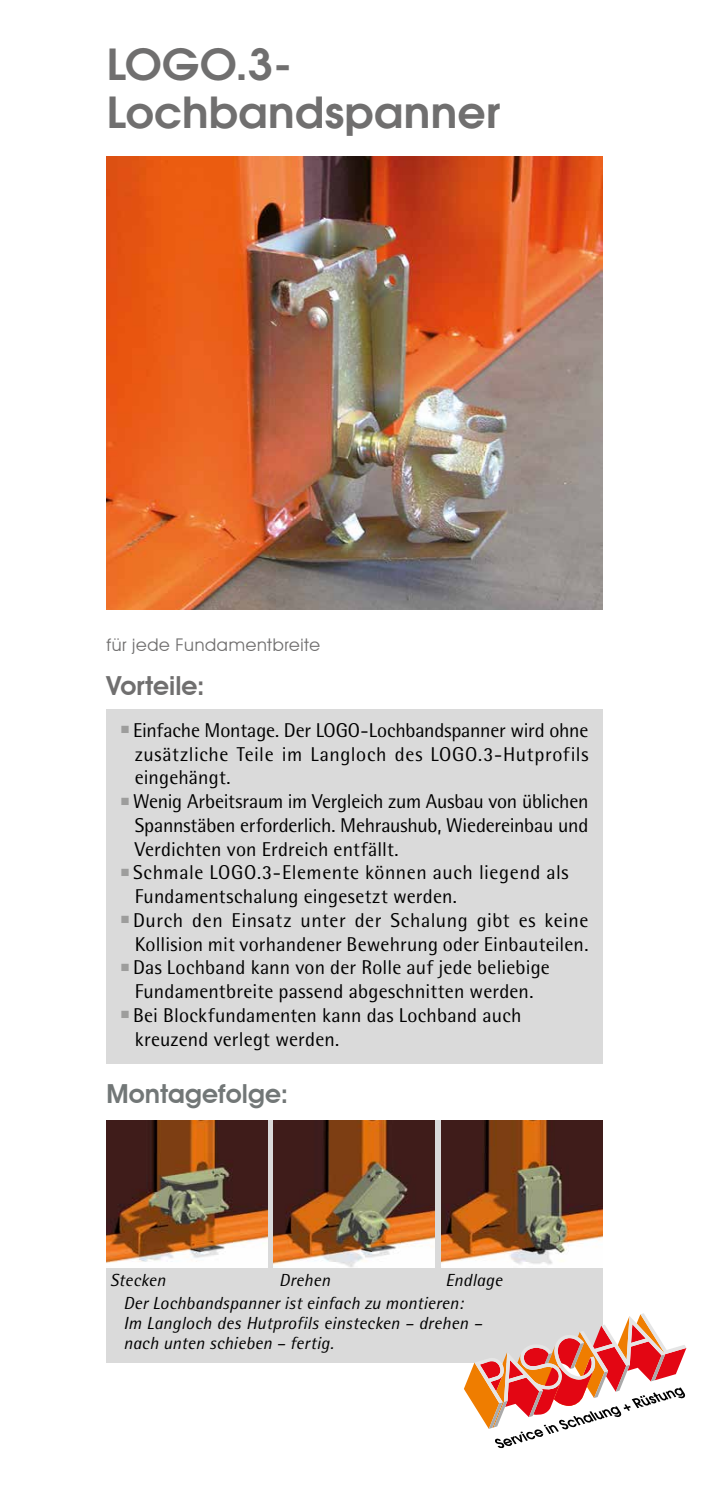
<style>
.page{position:relative;width:709px;height:1489px;background:#fff}
.page>*{position:absolute;margin:0;border:0;box-sizing:border-box;transform-origin:0 0}
.t1{font:600 42.5px/47.5px "Avant Garde";letter-spacing:.005em;color:#706f6f;scale:1.04 1}
.t2{font:600 26.25px "Avant Garde IT Cby BT";letter-spacing:.005em;color:#727777}
.t3{font:600 26.25px "Avant Garde IT Cby BT";letter-spacing:.005em;color:#706f6f}
.t4{font:20px/23.8px "Rotis Semi Sans";letter-spacing:.01em;color:#000;text-align:justify}
.t5{font:italic 17.5px/23px "Rotis Semi Sans";letter-spacing:.01em;color:#000}
.t6{font:17.5px "Avant Garde IT Cby BT";letter-spacing:.04em;color:#706f6f}
.s1{color:#9d9d9c}
</style>
<div class="page">
<div style="left:106px;top:1120px;width:496px;height:242px;background:#dadada"></div>
<div style="left:106px;top:709px;width:496px;height:354px;background:#dadada"></div>
<img style="left:106px;top:156px;width:496px;height:453px">
<img style="left:106px;top:1120px;width:161px;height:147px">
<img style="left:274px;top:1120px;width:160px;height:147px">
<img style="left:441px;top:1120px;width:161px;height:147px">
<svg style="left:464px;top:1313px;width:222px;height:134px"></svg>
<h1 class="t1" style="left:106px;top:40px;width:380px">LOGO.3-<br>Lochbandspanner</h1>
<p class="t6" style="left:106px;top:634px;width:215px">für jede Fundamentbreite</p>
<h2 class="t3" style="left:106px;top:669px;width:100px">Vorteile:</h2>
<p class="t4" style="left:135px;top:718px;width:455px;text-indent:-14px"><span class="s1">■</span> Einfache Montage. Der LOGO-Lochbandspanner wird ohne zusätzliche Teile im Langloch des LOGO.3-Hutprofils eingehängt.</p>
<p class="t4" style="left:135px;top:789px;width:455px;text-indent:-14px"><span class="s1">■</span> Wenig Arbeitsraum im Vergleich zum Ausbau von üblichen Spannstäben erforderlich. Mehraushub, Wiedereinbau und Verdichten von Erdreich entfällt.</p>
<p class="t4" style="left:135px;top:860px;width:435px;text-indent:-14px"><span class="s1">■</span> Schmale LOGO.3-Elemente können auch liegend als<br>Fundamentschalung eingesetzt werden.</p>
<p class="t4" style="left:120px;top:908px;width:469px;text-align:right"><span class="s1">■</span> Durch den Einsatz unter der Schalung gibt es keine<br>Kollision mit vorhandener Bewehrung oder Einbauteilen.</p>
<p class="t4" style="left:120px;top:955px;width:431px;text-align:center"><span class="s1">■</span> Das Lochband kann von der Rolle auf jede beliebige<br>Fundamentbreite passend abgeschnitten werden.</p>
<p class="t4" style="left:135px;top:1003px;width:388px;text-indent:-14px"><span class="s1">■</span> Bei Blockfundamenten kann das Lochband auch kreuzend verlegt werden.</p>
<h2 class="t2" style="left:106px;top:1078px;width:184px">Montagefolge:</h2>
<p class="t5" style="left:110px;top:1268px;width:57px">Stecken</p>
<p class="t5" style="left:279px;top:1268px;width:53px">Drehen</p>
<p class="t5" style="left:123px;top:1268px;width:380px;text-indent:322px">Endlage<br>Der Lochbandspanner ist einfach zu montieren:</p>
<p class="t5" style="left:123px;top:1312px;width:360px;line-height:20px">Im Langloch des Hutprofils einstecken – drehen – nach unten schieben – fertig.</p>
</div>
